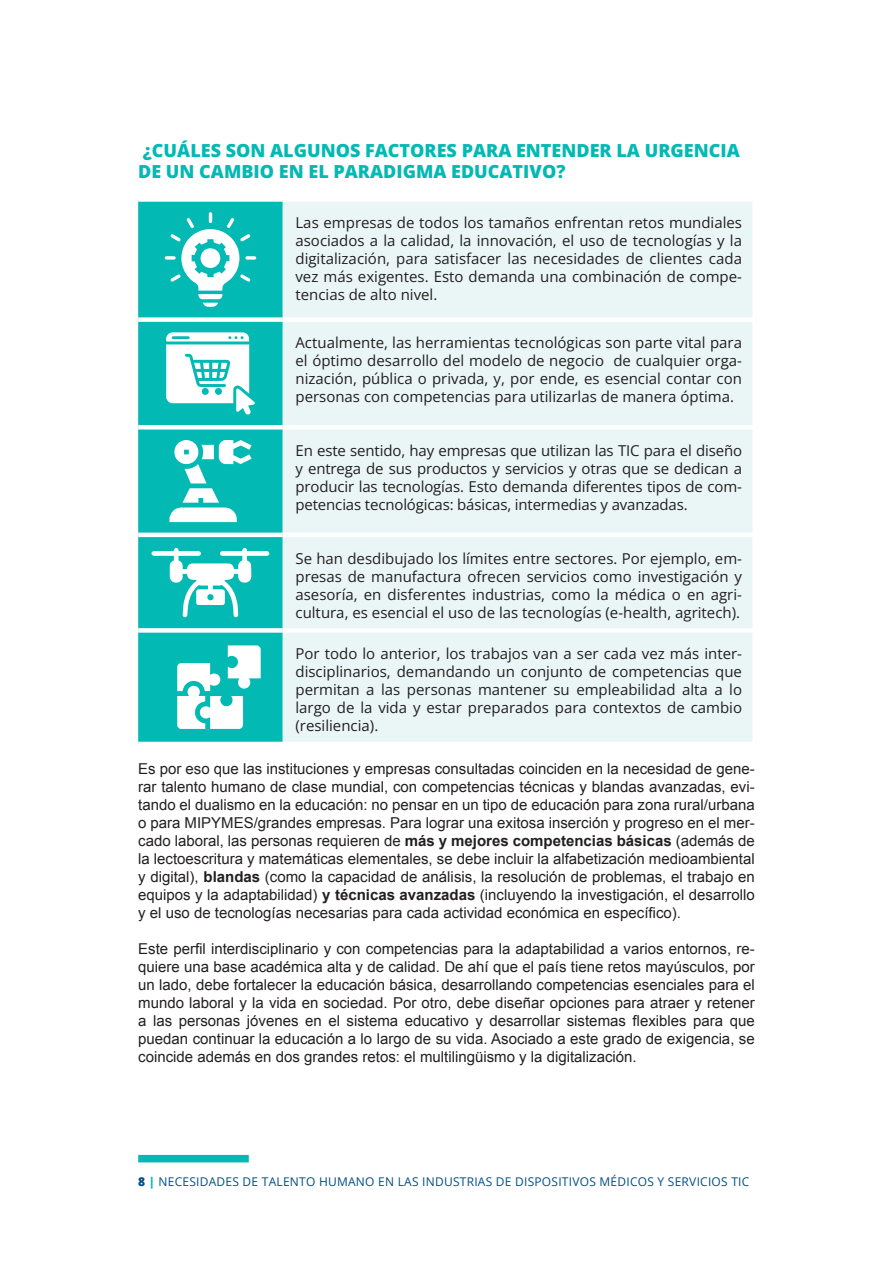
<style>
.page{position:relative;width:893px;height:1263px;background:#fff}
.page>*{position:absolute;margin:0;border:0;box-sizing:border-box;transform-origin:0 0}
.Subs{font:18px/21px "Open Sans";color:#03b9b4}
.Corridos{font:15px/18px "Arial";color:#231f20;text-align:justify}
.Tablas{font:15px/18px "Open Sans";color:#231f20;text-align:justify}
.t1{font:12px "Open Sans";letter-spacing:.02em;color:#004e82}
.s1{font-weight:700}
.s2{color:#03b9b4}
</style>
<div class="page">
<div style="left:138px;top:1155px;width:111px;height:7px;background:#03b9b4"></div>
<svg style="left:138px;top:202px;width:145px;height:540px;fill:#03b9b4"></svg>
<div style="left:283px;top:202px;width:469px;height:540px;background:#eaf6f5"></div>
<div style="left:138px;top:317px;width:145px;height:5px;background:#fff"></div>
<div style="left:283px;top:317px;width:474px;height:5px;background:#fff"></div>
<hr style="left:138px;top:425px;width:145px;height:4px;background:#fff">
<hr style="left:283px;top:425px;width:474px;height:4px;background:#fff">
<hr style="left:138px;top:533px;width:145px;height:4px;background:#fff">
<hr style="left:283px;top:533px;width:474px;height:4px;background:#fff">
<div style="left:138px;top:628px;width:145px;height:5px;background:#fff"></div>
<div style="left:283px;top:628px;width:474px;height:5px;background:#fff"></div>
<svg style="left:165px;top:212px;width:91px;height:95px"></svg>
<div style="left:200px;top:248px;width:20px;height:20px;background:#fff;border-radius:50%"></div>
<svg style="left:166px;top:332px;width:89px;height:83px"></svg>
<svg style="left:169px;top:440px;width:82px;height:82px"></svg>
<svg style="left:152px;top:548px;width:118px;height:69px"></svg>
<svg style="left:177px;top:645px;width:84px;height:84px"></svg>
<p class="Subs" style="left:138px;top:140px;width:603px">¿CUÁLES SON ALGUNOS FACTORES PARA ENTENDER LA URGENCIA<br>DE UN CAMBIO EN EL PARADIGMA EDUCATIVO?</p>
<p class="Tablas" style="left:295px;top:213px;width:448px">Las empresas de todos los tamaños enfrentan retos mundiales asociados a la calidad, la innovación, el uso de tecnologías y la digitalización, para satisfacer las necesidades de clientes cada vez más exigentes. Esto demanda una combinación de compe&shy;tencias de alto nivel.</p>
<p class="Tablas" style="left:295px;top:334px;width:448px">Actualmente, las herramientas tecnológicas son parte vital para el óptimo desarrollo del modelo de negocio de cualquier orga&shy;nización, pública o privada, y, por ende, es esencial contar con personas con competencias para utilizarlas de manera óptima.</p>
<p class="Tablas" style="left:295px;top:441px;width:448px">En este sentido, hay empresas que utilizan las TIC para el diseño y entrega de sus productos y servicios y otras que se dedican a producir las tecnologías. Esto demanda diferentes tipos de com&shy;petencias tecnológicas: básicas, intermedias y avanzadas.</p>
<p class="Tablas" style="left:295px;top:549px;width:448px">Se han desdibujado los límites entre sectores. Por ejemplo, em&shy;presas de manufactura ofrecen servicios como investigación y asesoría, en disferentes industrias, como la médica o en agri&shy;cultura, es esencial el uso de las tecnologías (e-health, agritech).</p>
<p class="Tablas" style="left:295px;top:644px;width:448px">Por todo lo anterior, los trabajos van a ser cada vez más inter&shy;disciplinarios, demandando un conjunto de competencias que permitan a las personas mantener su empleabilidad alta a lo largo de la vida y estar preparados para contextos de cambio (resiliencia).</p>
<p class="Corridos" style="left:138px;top:760px;width:618px">Es por eso que las instituciones y empresas consultadas coinciden en la necesidad de gene&shy;rar talento humano de clase mundial, con competencias técnicas y blandas avanzadas, evi&shy;tando el dualismo en la educación: no pensar en un tipo de educación para zona rural/urbana o para MIPYMES/grandes empresas. Para lograr una exitosa inserción y progreso en el mer&shy;cado laboral, las personas requieren de <span class="s1">más y mejores competencias básicas</span> (además de la lectoescritura y matemáticas elementales, se debe incluir la alfabetización medioambiental y digital), <span class="s1">blandas</span> (como la capacidad de análisis, la resolución de problemas, el trabajo en equipos y la adaptabilidad) <span class="s1">y técnicas avanzadas</span> (incluyendo la investigación, el desarrollo y el uso de tecnologías necesarias para cada actividad económica en específico).</p>
<p class="Corridos" style="left:138px;top:940px;width:618px">Este perfil interdisciplinario y con competencias para la adaptabilidad a varios entornos, re&shy;quiere una base académica alta y de calidad. De ahí que el país tiene retos mayúsculos, por un lado, debe fortalecer la educación básica, desarrollando competencias esenciales para el mundo laboral y la vida en sociedad. Por otro, debe diseñar opciones para atraer y retener a las personas jóvenes en el sistema educativo y desarrollar sistemas flexibles para que puedan continuar la educación a lo largo de su vida. Asociado a este grado de exigencia, se coincide además en dos grandes retos: el multilingüismo y la digitalización.</p>
<p class="t1" style="left:138px;top:1173px;width:613px">8 <span class="s2">|</span> NECESIDADES DE TALENTO HUMANO EN LAS INDUSTRIAS DE DISPOSITIVOS MÉDICOS Y SERVICIOS TIC</p>
</div>
